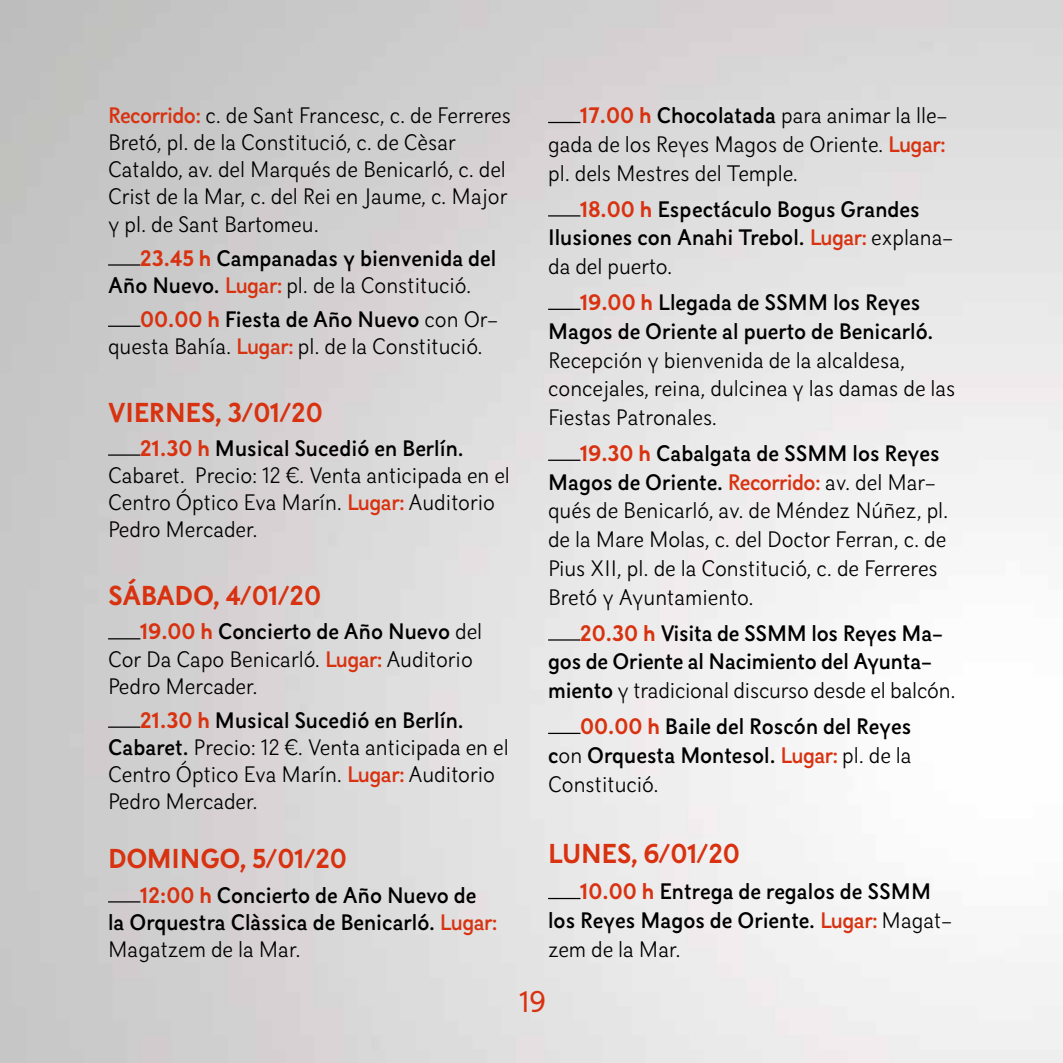
<style>
.page{position:relative;width:1063px;height:1063px;background:#fff}
.page>*{position:absolute;margin:0;border:0;box-sizing:border-box;transform-origin:0 0}
.t1{font:30px "Selfica";color:#d83210}
.t2{font:700 27.5px "Selfica";letter-spacing:-.01em;color:#d83210}
.t3{font:300 22.5px/27px "Selfica";color:#000}
.t4{font:500 22.5px/28.8px "Selfica";color:#000}
.s1{font-weight:500;color:#d83210}
.s2{font-weight:700;color:#d83210}
.s3{color:#d83210}
.s4{font-weight:300}
.s5{font-weight:500}
</style>
<div class="page">
<hr style="left:548px;top:122px;width:32px;height:1px;background:#000">
<hr style="left:548px;top:215px;width:32px;height:2px;background:#000">
<hr style="left:548px;top:309px;width:32px;height:1px;background:#000">
<hr style="left:548px;top:460px;width:32px;height:1px;background:#000">
<hr style="left:548px;top:639px;width:32px;height:2px;background:#000">
<hr style="left:548px;top:733px;width:32px;height:1px;background:#000">
<hr style="left:548px;top:898px;width:32px;height:1px;background:#000">
<hr style="left:108px;top:264px;width:32px;height:2px;background:#000">
<hr style="left:108px;top:326px;width:32px;height:1px;background:#000">
<hr style="left:108px;top:454px;width:32px;height:2px;background:#000">
<hr style="left:108px;top:638px;width:32px;height:1px;background:#000">
<hr style="left:108px;top:727px;width:32px;height:1px;background:#000">
<hr style="left:108px;top:901px;width:32px;height:2px;background:#000">
<p class="t3" style="left:108px;top:100px;width:404px"><span class="s1">Recorrido:</span> c. de Sant Francesc, c. de Ferreres Bretó, pl. de la Constitució, c. de Cèsar Cataldo, av. del Marqués de Benicarló, c. del Crist de la Mar, c. del Rei en Jaume, c. Major y pl. de Sant Bartomeu.</p>
<p class="t4" style="left:108px;top:243px;width:390px;line-height:27px;text-indent:32px"><span class="s2">23.45 h</span> Campanadas y bienvenida del<br>Año Nuevo. <span class="s3">Lugar:</span> <span class="s4">pl. de la Constitució.</span></p>
<p class="t3" style="left:108px;top:304px;width:391px;text-indent:32px"><span class="s2">00.00 h</span> <span class="s5">Fiesta de Año Nuevo</span> con Or&shy;questa Bahía. <span class="s1">Lugar:</span> pl. de la Constitució.</p>
<p class="t2" style="left:108px;top:388px;width:216px">VIERNES, 3/01/20</p>
<p class="t3" style="left:108px;top:433px;width:403px;text-indent:32px"><span class="s2">21.30 h</span> <span class="s5">Musical Sucedió en Berlín.<br></span>Cabaret. Precio: 12 €. Venta anticipada en el Centro Óptico Eva Marín. <span class="s1">Lugar:</span> Auditorio Pedro Mercader.</p>
<p class="t2" style="left:108px;top:572px;width:215px">SÁBADO, 4/01/20</p>
<p class="t3" style="left:108px;top:617px;width:376px;text-indent:32px"><span class="s2">19.00 h</span> <span class="s5">Concierto de Año Nuevo</span> del<br>Cor Da Capo Benicarló. <span class="s1">Lugar:</span> Auditorio<br>Pedro Mercader.</p>
<p class="t3" style="left:108px;top:705px;width:402px;text-indent:32px"><span class="s2">21.30 h</span> <span class="s5">Musical Sucedió en Berlín.<br>Cabaret.</span> Precio: 12 €. Venta anticipada en el Centro Óptico Eva Marín. <span class="s1">Lugar:</span> Auditorio Pedro Mercader.</p>
<p class="t2" style="left:108px;top:835px;width:240px">DOMINGO, 5/01/20</p>
<p class="t4" style="left:108px;top:880px;width:391px;line-height:27px;text-indent:32px"><span class="s2">12:00 h</span> Concierto de Año Nuevo de la Orquestra Clàssica de Benicarló. <span class="s3">Lugar:<br></span><span class="s4">Magatzem de la Mar.</span></p>
<p class="t3" style="left:548px;top:99px;width:401px;line-height:28.8px;text-align:justify;text-indent:32px"><span class="s2">17.00 h</span> <span class="s5">Chocolatada</span> para animar la lle&shy;gada de los Reyes Magos de Oriente. <span class="s1">Lugar: </span>pl. dels Mestres del Temple.</p>
<p class="t4" style="left:548px;top:193px;width:406px;text-indent:32px"><span class="s2">18.00 h</span> Espectáculo Bogus Grandes<br>Ilusiones con Anahi Trebol. <span class="s3">Lugar:</span> <span class="s4">explana&shy;da del puerto.</span></p>
<p class="t4" style="left:548px;top:286px;width:387px;text-indent:32px"><span class="s2">19.00 h</span> Llegada de SSMM los Reyes<br>Magos de Oriente al puerto de Benicarló.</p>
<p class="t3" style="left:548px;top:344px;width:409px;line-height:28.8px">Recepción y bienvenida de la alcaldesa, concejales, reina, dulcinea y las damas de las<br>Fiestas Patronales.</p>
<p class="t3" style="left:548px;top:437px;width:402px;line-height:28.8px;text-indent:32px"><span class="s2">19.30 h</span> <span class="s5">Cabalgata de SSMM los Reyes Magos de Oriente.</span> <span class="s1">Recorrido:</span> av. del Mar&shy;qués de Benicarló, av. de Méndez Núñez, pl. de la Mare Molas, c. del Doctor Ferran, c. de Pius XII, pl. de la Constitució, c. de Ferreres Bretó y Ayuntamiento.</p>
<p class="t4" style="left:548px;top:617px;width:409px;text-indent:32px"><span class="s2">20.30 h</span> Visita de SSMM los Reyes Ma&shy;gos de Oriente al Nacimiento del Ayunta&shy;miento <span class="s4">y tradicional discurso desde el balcón.</span></p>
<p class="t4" style="left:548px;top:710px;width:365px;text-align:justify;text-indent:32px"><span class="s2">00.00 h</span> Baile del Roscón del Reyes c<span class="s4">on</span> Orquesta Montesol. <span class="s3">Lugar:</span> <span class="s4">pl. de la Constitució.</span></p>
<p class="t2" style="left:548px;top:830px;width:193px">LUNES, 6/01/20</p>
<p class="t4" style="left:548px;top:875px;width:405px;text-indent:32px"><span class="s2">10.00 h</span> Entrega de regalos de SSMM los Reyes Magos de Oriente. <span class="s3">Lugar:</span> <span class="s4">Magat&shy;zem de la Mar.</span></p>
<h1 class="t1" style="left:520px;top:977px;width:28px">19</h1>
</div>
